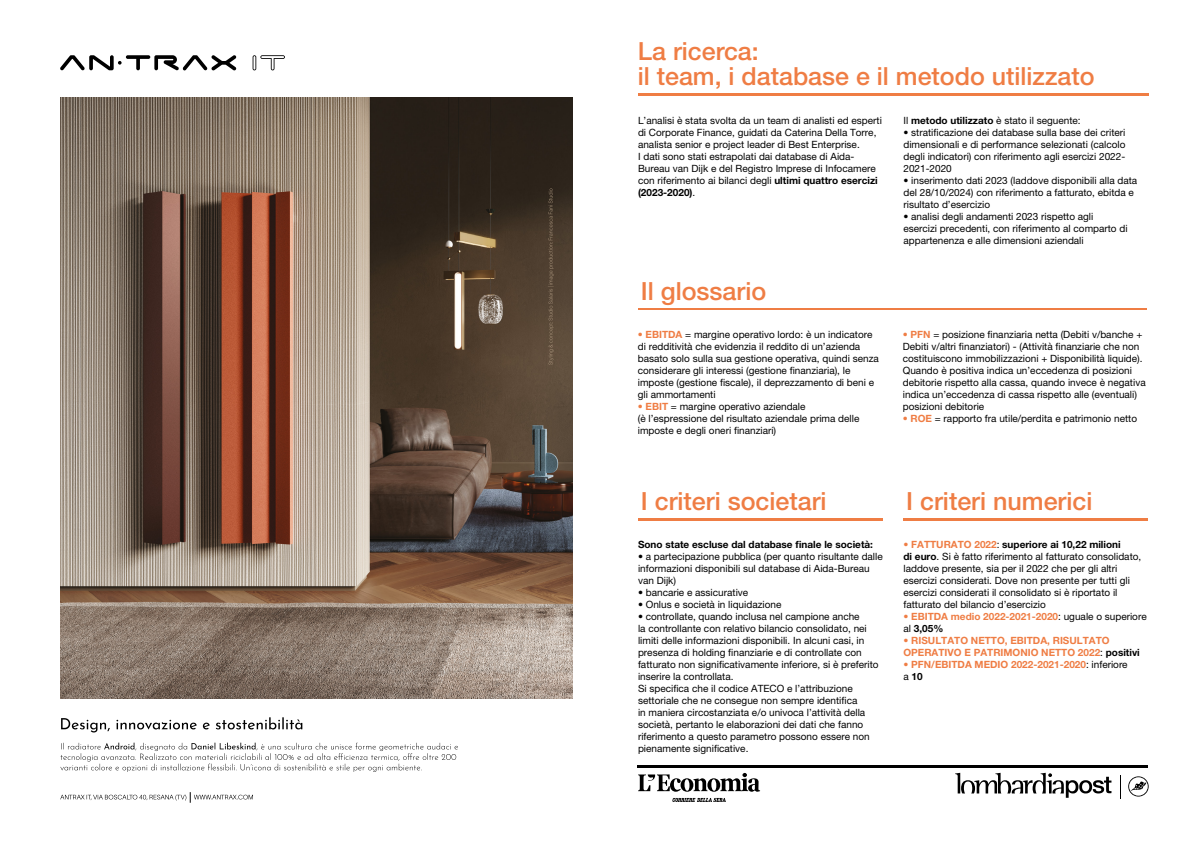
<style>
.page{position:relative;width:1191px;height:842px;background:#fff}
.page>*{position:absolute;margin:0;border:0;box-sizing:border-box;transform-origin:0 0}
.t1{font:500 25.1px "Helvetica Neue LT Pro";color:#ef7d44}
.t2{font:500 25px/25px "Helvetica Neue LT Pro";color:#ef7d44}
.t3{font:10px/12px "Helvetica Neue LT Pro";color:#000}
.t4{font:700 10px/12px "Helvetica Neue LT Pro";color:#ef7d44}
.t5{font:700 10px "Helvetica Neue LT Pro";color:#000}
.s1{font-weight:700}
.s2{font-weight:700;color:#ef7d44}
.s3{font-weight:400;color:#000}
.s4{color:#000}
</style>
<div class="page">
<hr style="left:637px;top:766px;width:511px;height:2px;background:#000">
<svg style="left:638px;top:773px;width:122px;height:19px"></svg>
<svg style="left:672px;top:798px;width:54px;height:4px"></svg>
<svg style="left:1128px;top:776px;width:20px;height:20px"></svg>
<svg style="left:955px;top:773px;width:156px;height:25px"></svg>
<svg style="left:60px;top:55px;width:176px;height:16px"></svg>
<svg style="left:253px;top:55px;width:32px;height:15px"></svg>
<img style="left:60px;top:98px;width:513px;height:600px">
<svg style="left:60px;top:792px;width:193px;height:11px"></svg>
<svg style="left:61px;top:717px;width:241px;height:15px"></svg>
<svg style="left:60px;top:743px;width:398px;height:29px"></svg>
<svg style="left:548px;top:188px;width:6px;height:177px"></svg>
<hr style="left:638px;top:308px;width:508px;height:2px;background:#ef7d44">
<hr style="left:638px;top:94px;width:510px;height:2px;background:#ef7d44">
<hr style="left:638px;top:518px;width:245px;height:2px;background:#ef7d44">
<hr style="left:903px;top:518px;width:245px;height:2px;background:#ef7d44">
<h2 class="t2" style="left:638px;top:39px;width:458px">La ricerca:<br>il team, i database e il metodo utilizzato</h2>
<p class="t3" style="left:638px;top:114px;width:245px">L’analisi è stata svolta da un team di analisti ed esperti di Corporate Finance, guidati da Caterina Della Torre, analista senior e project leader di Best Enterprise.<br>I dati sono stati estrapolati dai database di Aida-Bureau van Dijk e del Registro Imprese di Infocamere con riferimento ai bilanci degli <span class="s1">ultimi quattro esercizi (2023-2020)</span>.</p>
<h1 class="t1" style="left:641px;top:276px;width:127px">Il glossario</h1>
<p class="t3" style="left:638px;top:328px;width:242px"><span class="s2">• EBITDA</span> = margine operativo lordo: è un indicatore di redditività che evidenzia il reddito di un’azienda basato solo sulla sua gestione operativa, quindi senza considerare gli interessi (gestione finanziaria), le imposte (gestione fiscale), il deprezzamento di beni e gli ammortamenti</p>
<p class="t3" style="left:638px;top:400px;width:223px"><span class="s2">• EBIT</span> = margine operativo aziendale<br>(è l’espressione del risultato aziendale prima delle imposte e degli oneri finanziari)</p>
<p class="t3" style="left:903px;top:114px;width:179px">Il <span class="s1">metodo utilizzato</span> è stato il seguente:</p>
<p class="t3" style="left:903px;top:126px;width:223px;text-align:justify">• stratificazione dei database sulla base dei criteri dimensionali e di performance selezionati (calcolo degli indicatori) con riferimento agli esercizi 2022- 2021-2020</p>
<p class="t3" style="left:903px;top:174px;width:235px">• inserimento dati 2023 (laddove disponibili alla data del 28/10/2024) con riferimento a fatturato, ebitda e risultato d’esercizio</p>
<p class="t3" style="left:903px;top:210px;width:226px">• analisi degli andamenti 2023 rispetto agli esercizi precedenti, con riferimento al comparto di appartenenza e alle dimensioni aziendali</p>
<p class="t3" style="left:902px;top:328px;width:244px"><span class="s2">• PFN</span> = posizione finanziaria netta (Debiti v/banche + Debiti v/altri finanziatori) - (Attività finanziarie che non costituiscono immobilizzazioni + Disponibilità liquide).<br>Quando è positiva indica un’eccedenza di posizioni debitorie rispetto alla cassa, quando invece è negativa indica un’eccedenza di cassa rispetto alle (eventuali) posizioni debitorie</p>
<p class="t3" style="left:902px;top:412px;width:236px"><span class="s2">• ROE</span> = rapporto fra utile/perdita e patrimonio netto</p>
<h1 class="t1" style="left:641px;top:486px;width:187px">I criteri societari</h1>
<h1 class="t1" style="left:906px;top:486px;width:188px">I criteri numerici</h1>
<p class="t5" style="left:638px;top:539px;width:236px">Sono state escluse dal database finale le società:</p>
<p class="t3" style="left:638px;top:551px;width:246px">• a partecipazione pubblica (per quanto risultante dalle informazioni disponibili sul database di Aida-Bureau van Dijk)</p>
<p class="t3" style="left:638px;top:587px;width:112px">• bancarie e assicurative</p>
<p class="t3" style="left:638px;top:599px;width:145px">• Onlus e società in liquidazione</p>
<p class="t3" style="left:638px;top:611px;width:242px">• controllate, quando inclusa nel campione anche<br>la controllante con relativo bilancio consolidato, nei limiti delle informazioni disponibili. In alcuni casi, in presenza di holding finanziarie e di controllate con fatturato non significativamente inferiore, si è preferito inserire la controllata.<br>Si specifica che il codice ATECO e l’attribuzione settoriale che ne consegue non sempre identifica<br>in maniera circostanziata e/o univoca l’attività della società, pertanto le elaborazioni dei dati che fanno riferimento a questo parametro possono essere non pienamente significative.</p>
<p class="t3" style="left:903px;top:539px;width:239px"><span class="s2">• FATTURATO 2022</span>: <span class="s1">superiore ai 10,22 milioni<br>di euro</span>. Si è fatto riferimento al fatturato consolidato, laddove presente, sia per il 2022 che per gli altri esercizi considerati. Dove non presente per tutti gli esercizi considerati il consolidato si è riportato il fatturato del bilancio d’esercizio</p>
<p class="t4" style="left:903px;top:611px;width:245px">• EBITDA medio 2022-2021-2020<span class="s3">: uguale o superiore al</span> <span class="s4">3,05%</span></p>
<p class="t4" style="left:903px;top:635px;width:238px">• RISULTATO NETTO, EBITDA, RISULTATO<br>OPERATIVO E PATRIMONIO NETTO 2022<span class="s3">:</span> <span class="s4">positivi</span></p>
<p class="t4" style="left:903px;top:659px;width:226px">• PFN/EBITDA MEDIO 2022-2021-2020<span class="s3">: inferiore a</span> <span class="s4">10</span></p>
</div>
